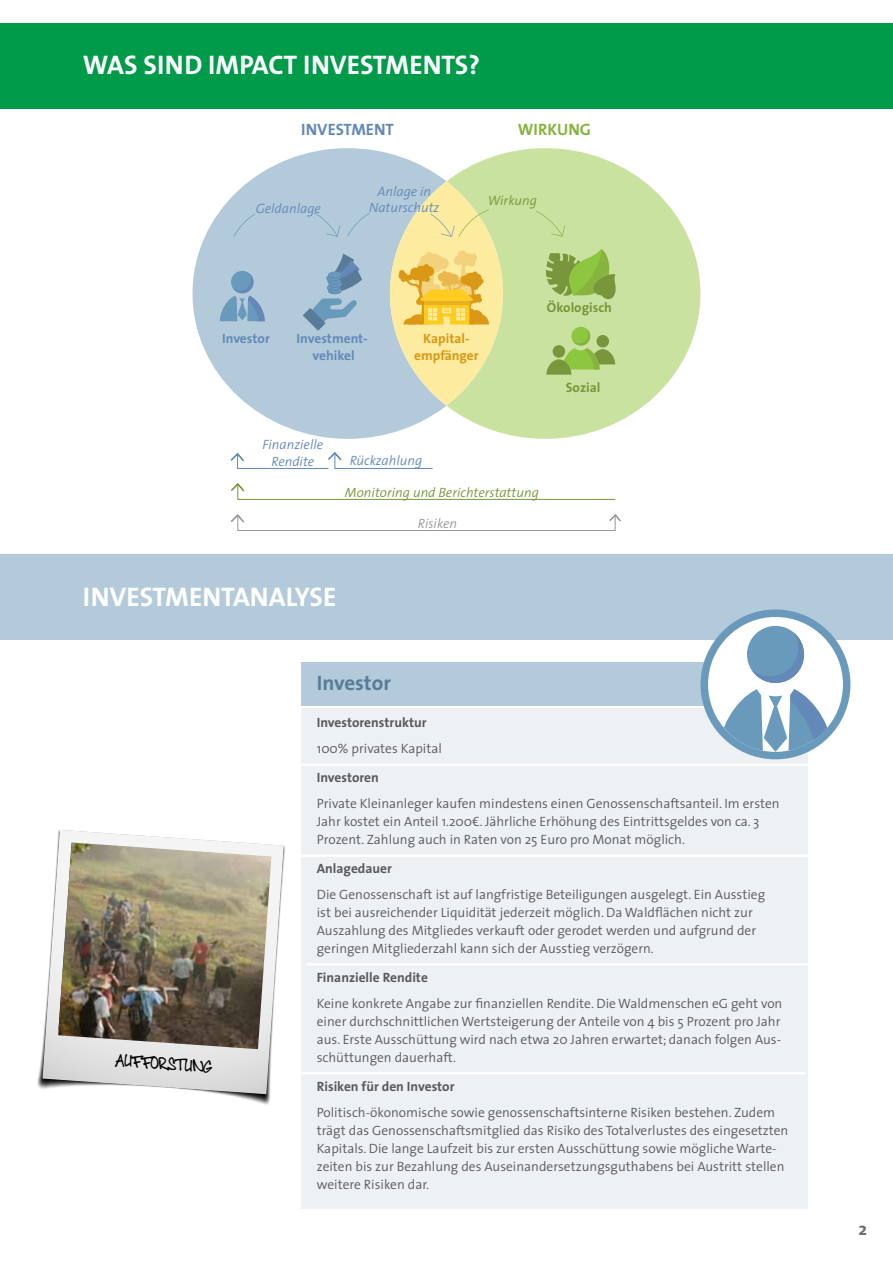
<style>
.page{position:relative;width:893px;height:1263px;background:#fff}
.page>*{position:absolute;margin:0;border:0;box-sizing:border-box;transform-origin:0 0}
.t1{font:700 27px "The Sans";letter-spacing:-.015em;color:#fff}
.t2{font:700 21px "The Sans";color:#587c97}
.t3{font:700 18px "The Sans";color:#6d6e71}
.t4{font:700 16.5px "The Sans";color:#6389b8}
.t5{font:700 16.5px "The Sans";color:#87b43f}
.t6{font:300 13.5px/18px "The Sans";color:#58595b}
.t7{font:700 13.5px "The Sans";color:#58595b}
.t8{font:italic 300 13.5px/16.2px "The Sans";color:#6389b8;text-align:center}
.t9{font:italic 300 13.5px "The Sans";color:#78963b}
.t10{font:700 13.5px/16.2px "The Sans";color:#6389b8;text-align:center}
.t11{font:700 13.5px/16.2px "The Sans";color:#da9814;text-align:center}
.t12{font:700 13.5px "The Sans";color:#78963b}
.t13{font:13.5px "oezicomix";color:#000}
.t14{font:italic 300 13.5px "The Sans";color:#97999c}
</style>
<div class="page">
<div style="left:0;top:23px;width:893px;height:85px;background:#009a4b"></div>
<div style="left:0;top:554px;width:893px;height:85px;background:#b2cada"></div>
<svg style="left:43px;top:830px;width:241px;height:264px"></svg>
<img style="left:58px;top:842px;width:213px;height:207px">
<svg style="left:193px;top:148px;width:253px;height:291px;fill:#b2cada"></svg>
<svg style="left:390px;top:181px;width:113px;height:225px;background:#efe4a9"></svg>
<svg style="left:446px;top:148px;width:254px;height:291px;fill:#cae2a0"></svg>
<div style="left:231px;top:271px;width:22px;height:22px;background:#6999bb;border-radius:50%"></div>
<svg style="left:220px;top:273px;width:45px;height:48px"></svg>
<svg style="left:398px;top:251px;width:91px;height:73px;background:#f3ce64"></svg>
<hr style="left:424px;top:301px;width:45px;height:4px;background:#e7b020">
<svg style="left:303px;top:253px;width:59px;height:78px;background:#95b3c9"></svg>
<svg style="left:546px;top:249px;width:72px;height:51px;background:#99bc5e"></svg>
<div style="left:571px;top:327px;width:19px;height:19px;background:#8dc63f;border-radius:50%"></div>
<svg style="left:546px;top:329px;width:69px;height:46px;background:#a5c76d"></svg>
<div style="left:273px;top:224px;width:46px;height:14px;background:#b2cada"></div>
<div style="left:234px;top:205px;width:106px;height:32px;background:#b2cada"></div>
<div style="left:256px;top:202px;width:58px;height:23px;background:#b2cada"></div>
<svg style="left:347px;top:205px;width:218px;height:32px;background:#d2dcb1"></svg>
<div style="left:489px;top:199px;width:47px;height:23px;background:#cae2a0"></div>
<div style="left:237px;top:515px;width:379px;height:16px;border:1px solid #97999c"></div>
<svg style="left:231px;top:453px;width:202px;height:16px"></svg>
<svg style="left:231px;top:484px;width:385px;height:16px"></svg>
<div style="left:302px;top:708px;width:506px;height:501px;background:#edf1f4"></div>
<div style="left:302px;top:663px;width:506px;height:43px;background:#b2cada"></div>
<hr style="left:302px;top:763px;width:506px;height:3px;background:#fff">
<hr style="left:302px;top:855px;width:506px;height:2px;background:#fff">
<hr style="left:300px;top:1072px;width:506px;height:2px;background:#fff">
<div style="left:704px;top:613px;width:143px;height:143px;background:#fff;border-radius:50%"></div>
<div style="left:747px;top:626px;width:57px;height:57px;background:#6999bb;border-radius:50%"></div>
<svg style="left:751px;top:632px;width:53px;height:51px"></svg>
<svg style="left:718px;top:689px;width:115px;height:63px"></svg>
<div style="left:701px;top:609px;width:149px;height:150px;border:8px solid #6999bb;border-radius:50%"></div>
<hr style="left:306px;top:963px;width:506px;height:2px;background:#fff">
<h1 class="t1" style="left:83px;top:48px;width:90px">Was Sind</h1>
<h1 class="t1" style="left:208px;top:48px;width:26px">Impa</h1>
<h1 class="t1" style="left:268px;top:48px;width:59px">ct Inves</h1>
<h1 class="t1" style="left:373px;top:48px;width:32px">tmen</h1>
<h1 class="t1" style="left:441px;top:48px;width:40px">ts?</h1>
<p class="t4" style="left:301px;top:119px;width:94px">INVESTMENT</p>
<p class="t5" style="left:518px;top:119px;width:75px">WIRKUNG</p>
<p class="t8" style="left:256px;top:200px;width:67px">Geldanlage</p>
<p class="t8" style="left:369px;top:183px;width:72px">Anlage in<br>Naturschutz</p>
<p class="t9" style="left:488px;top:192px;width:51px">Wirkung</p>
<p class="t10" style="left:222px;top:331px;width:49px">Investor</p>
<p class="t10" style="left:297px;top:331px;width:73px">Investment&shy;vehikel</p>
<p class="t11" style="left:414px;top:331px;width:66px">Kapital&shy;empfänger</p>
<p class="t12" style="left:547px;top:299px;width:66px">Ökologisch</p>
<p class="t12" style="left:566px;top:379px;width:36px">Sozial</p>
<p class="t8" style="left:263px;top:437px;width:62px">Finanzielle<br>Rendite</p>
<p class="t8" style="left:350px;top:453px;width:74px">Rückzahlung</p>
<p class="t9" style="left:345px;top:484px;width:195px">Monitoring und Berichterstattung</p>
<p class="t14" style="left:418px;top:515px;width:41px">Risiken</p>
<h1 class="t1" style="left:83px;top:579px;width:24px">Inves</h1>
<h1 class="t1" style="left:153px;top:579px;width:32px">tmen</h1>
<h1 class="t1" style="left:221px;top:579px;width:31px">tana</h1>
<h1 class="t1" style="left:286px;top:579px;width:37px">lyse</h1>
<p class="t13" style="left:116px;top:1053px;width:99px;rotate:4deg">Aufforstung</p>
<h2 class="t2" style="left:317px;top:669px;width:76px">Investor</h2>
<p class="t7" style="left:317px;top:714px;width:111px">Investorenstruktur</p>
<p class="t6" style="left:317px;top:740px;width:127px">100% privates Kapital</p>
<p class="t7" style="left:317px;top:769px;width:64px">Investoren</p>
<p class="t6" style="left:317px;top:795px;width:464px">Private Kleinanleger kaufen mindestens einen Genossenschaftsanteil. Im ersten<br>Jahr kostet ein Anteil 1.200€. Jährliche Erhöhung des Eintrittsgeldes von ca. 3<br>Prozent. Zahlung auch in Raten von 25 Euro pro Monat möglich.</p>
<p class="t7" style="left:317px;top:859px;width:77px">Anlagedauer</p>
<p class="t6" style="left:317px;top:886px;width:450px">Die Genossenschaft ist auf langfristige Beteiligungen ausgelegt. Ein Ausstieg ist bei ausreichender Liquidität jederzeit möglich. Da Waldflächen nicht zur Auszahlung des Mitgliedes verkauft oder gerodet werden und aufgrund der geringen Mitgliederzahl kann sich der Ausstieg verzögern.</p>
<p class="t7" style="left:317px;top:968px;width:113px">Finanzielle Rendite</p>
<p class="t6" style="left:317px;top:994px;width:467px">Keine konkrete Angabe zur finanziellen Rendite. Die Waldmenschen eG geht von einer durchschnittlichen Wertsteigerung der Anteile von 4 bis 5 Prozent pro Jahr aus. Erste Ausschüttung wird nach etwa 20 Jahren erwartet; danach folgen Aus&shy;schüttungen dauerhaft.</p>
<p class="t7" style="left:317px;top:1077px;width:139px">Risiken für den Investor</p>
<p class="t6" style="left:317px;top:1103px;width:473px">Politisch-ökonomische sowie genossenschaftsinterne Risiken bestehen. Zudem trägt das Genossenschaftsmitglied das Risiko des Totalverlustes des eingesetzten Kapitals. Die lange Laufzeit bis zur ersten Ausschüttung sowie mögliche Warte&shy;zeiten bis zur Bezahlung des Auseinandersetzungsguthabens bei Austritt stellen weitere Risiken dar.</p>
<h3 class="t3" style="left:858px;top:1217px;width:10px">2</h3>
</div>
